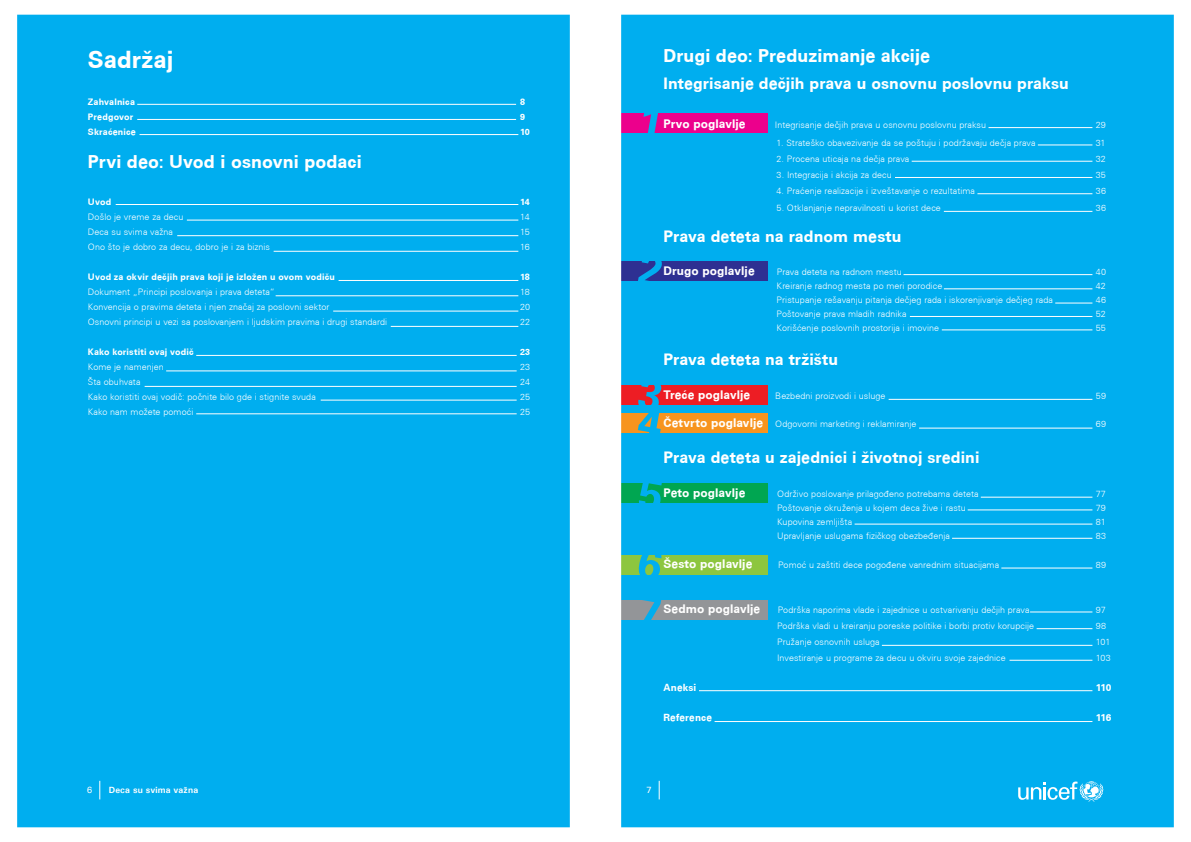
<style>
.page{position:relative;width:1191px;height:842px;background:#fff}
.page>*{position:absolute;margin:0;border:0;box-sizing:border-box;transform-origin:0 0}
.t1{font:700 24px "Univers CE";color:#fff}
.t2{font:700 18px "Univers CE";color:#fff}
.t3{font:700 16px "Univers CE";color:#fff}
.t4{font:700 12px "Univers CE";letter-spacing:.005em;color:#fff}
.t5{font:700 10px "Univers CE";letter-spacing:.01em;color:#fff}
.t6{font:300 9px "Univers CE";letter-spacing:.005em;color:#fff}
.t7{font:700 9px "Univers CE";letter-spacing:.015em;color:#fff}
.t8{font:700 9px "Univers";letter-spacing:.015em;color:#fff}
.t9{font:500 9px "Univers";color:#fff}
.s1{font-weight:700;font-size:12px}
</style>
<div class="page">
<svg style="left:621px;top:14px;width:553px;height:814px;background:#09ace9"></svg>
<div style="left:17px;top:14px;width:553px;height:814px;background:#00aeef"></div>
<h1 class="t1" style="left:88px;top:45px;width:87px">Sadržaj</h1>
<p class="t7" style="left:88px;top:96px;width:49px">Zahvalnica</p>
<p class="t7" style="left:520px;top:96px;width:7px">8</p>
<p class="t7" style="left:88px;top:111px;width:47px">Predgovor</p>
<p class="t7" style="left:520px;top:111px;width:7px">9</p>
<p class="t7" style="left:88px;top:126px;width:50px">Skraćenice</p>
<p class="t7" style="left:520px;top:126px;width:11px">10</p>
<h2 class="t2" style="left:88px;top:152px;width:275px">Prvi deo: Uvod i osnovni podaci</h2>
<p class="t7" style="left:88px;top:197px;width:25px">Uvod</p>
<p class="t7" style="left:520px;top:197px;width:11px">14</p>
<p class="t6" style="left:88px;top:212px;width:97px">Došlo je vreme za decu</p>
<p class="t6" style="left:520px;top:212px;width:11px">14</p>
<p class="t6" style="left:88px;top:227px;width:87px">Deca su svima važna</p>
<p class="t6" style="left:520px;top:227px;width:11px">15</p>
<p class="t6" style="left:88px;top:242px;width:184px">Ono što je dobro za decu, dobro je i za biznis</p>
<p class="t6" style="left:520px;top:242px;width:11px">16</p>
<p class="t7" style="left:88px;top:272px;width:248px">Uvod za okvir dečjih prava koji je izložen u ovom vodiču</p>
<p class="t7" style="left:520px;top:272px;width:11px">18</p>
<p class="t6" style="left:88px;top:287px;width:188px">Dokument „Principi poslovanja i prava deteta“</p>
<p class="t6" style="left:520px;top:287px;width:11px">18</p>
<p class="t6" style="left:88px;top:302px;width:243px">Konvencija o pravima deteta i njen značaj za poslovni sektor</p>
<p class="t6" style="left:520px;top:302px;width:12px">20</p>
<p class="t6" style="left:88px;top:317px;width:301px">Osnovni principi u vezi sa poslovanjem i ljudskim pravima i drugi standardi</p>
<p class="t6" style="left:520px;top:317px;width:12px">22</p>
<p class="t7" style="left:88px;top:347px;width:107px">Kako koristiti ovaj vodič</p>
<p class="t7" style="left:520px;top:347px;width:12px">23</p>
<p class="t6" style="left:88px;top:362px;width:77px">Kome je namenjen</p>
<p class="t6" style="left:520px;top:362px;width:12px">23</p>
<p class="t6" style="left:88px;top:377px;width:54px">Šta obuhvata</p>
<p class="t6" style="left:520px;top:377px;width:11px">24</p>
<p class="t6" style="left:88px;top:392px;width:229px">Kako koristiti ovaj vodič: počnite bilo gde i stignite svuda</p>
<p class="t6" style="left:520px;top:392px;width:12px">25</p>
<p class="t6" style="left:88px;top:407px;width:107px">Kako nam možete pomoći</p>
<p class="t6" style="left:520px;top:407px;width:12px">25</p>
<h2 class="t2" style="left:663px;top:45px;width:268px">Drugi deo: Preduzimanje akcije</h2>
<h3 class="t3" style="left:663px;top:74px;width:407px">Integrisanje dečjih prava u osnovnu poslovnu praksu</h3>
<h3 class="t4" style="left:663px;top:116px;width:83px">Prvo poglavlje</h3>
<p class="t6" style="left:775px;top:119px;width:213px">Integrisanje dečjih prava u osnovnu poslovnu praksu</p>
<p class="t6" style="left:1095px;top:119px;width:12px">29</p>
<p class="t6" style="left:776px;top:137px;width:260px">1. Strateško obavezivanje da se poštuju i podržavaju dečja prava</p>
<p class="t6" style="left:1095px;top:137px;width:11px">31</p>
<p class="t6" style="left:776px;top:153px;width:134px">2. Procena uticaja na dečja prava</p>
<p class="t6" style="left:1095px;top:153px;width:12px">32</p>
<p class="t6" style="left:776px;top:169px;width:117px">3. Integracija i akcija za decu</p>
<p class="t6" style="left:1095px;top:169px;width:12px">35</p>
<p class="t6" style="left:776px;top:185px;width:200px">4. Praćenje realizacije i izveštavanje o rezultatima</p>
<p class="t6" style="left:1095px;top:185px;width:12px">36</p>
<p class="t6" style="left:776px;top:202px;width:166px">5. Otklanjanje nepravilnosti u korist dece</p>
<p class="t6" style="left:1095px;top:202px;width:12px">36</p>
<h3 class="t3" style="left:663px;top:226px;width:239px">Prava deteta na radnom mestu</h3>
<h3 class="t4" style="left:663px;top:264px;width:93px">Drugo poglavlje</h3>
<p class="t6" style="left:776px;top:267px;width:126px">Prava deteta na radnom mestu</p>
<p class="t6" style="left:1095px;top:267px;width:12px">40</p>
<p class="t6" style="left:776px;top:281px;width:167px">Kreiranje radnog mesta po meri porodice</p>
<p class="t6" style="left:1095px;top:281px;width:12px">42</p>
<p class="t6" style="left:776px;top:295px;width:278px">Pristupanje rešavanju pitanja dečjeg rada i iskorenjivanje dečjeg rada</p>
<p class="t6" style="left:1095px;top:295px;width:12px">46</p>
<p class="t6" style="left:776px;top:309px;width:131px">Poštovanje prava mladih radnika</p>
<p class="t6" style="left:1095px;top:309px;width:12px">52</p>
<p class="t6" style="left:776px;top:323px;width:164px">Korišćenje poslovnih prostorija i imovine</p>
<p class="t6" style="left:1095px;top:323px;width:12px">55</p>
<h3 class="t3" style="left:663px;top:350px;width:176px">Prava deteta na tržištu</h3>
<h3 class="t4" style="left:663px;top:387px;width:88px">Treće poglavlje</h3>
<p class="t6" style="left:775px;top:390px;width:112px">Bezbedni proizvodi i usluge</p>
<p class="t6" style="left:1095px;top:390px;width:12px">59</p>
<p class="t6" style="left:663px;top:419px;width:254px"><span class="s1">Četvrto poglavlje</span> Odgovorni marketing i reklamiranje</p>
<p class="t6" style="left:1095px;top:419px;width:12px">69</p>
<h3 class="t3" style="left:663px;top:448px;width:317px">Prava deteta u zajednici i životnoj sredini</h3>
<h3 class="t4" style="left:663px;top:485px;width:83px">Peto poglavlje</h3>
<p class="t6" style="left:777px;top:488px;width:203px">Održivo poslovanje prilagođeno potrebama deteta</p>
<p class="t6" style="left:1095px;top:488px;width:12px">77</p>
<p class="t6" style="left:777px;top:502px;width:190px">Poštovanje okruženja u kojem deca žive i rastu</p>
<p class="t6" style="left:1095px;top:502px;width:12px">79</p>
<p class="t6" style="left:777px;top:516px;width:77px">Kupovina zemljišta</p>
<p class="t6" style="left:1095px;top:516px;width:12px">81</p>
<p class="t6" style="left:777px;top:531px;width:174px">Upravljanje uslugama fizičkog obezbeđenja</p>
<p class="t6" style="left:1095px;top:531px;width:12px">83</p>
<h3 class="t4" style="left:663px;top:557px;width:90px">Šesto poglavlje</h3>
<p class="t6" style="left:778px;top:560px;width:223px">Pomoć u zaštiti dece pogođene vanrednim situacijama</p>
<p class="t6" style="left:1095px;top:560px;width:12px">89</p>
<h3 class="t4" style="left:663px;top:601px;width:98px">Sedmo poglavlje</h3>
<p class="t6" style="left:778px;top:604px;width:253px">Podrška naporima vlade i zajednice u ostvarivanju dečjih prava</p>
<p class="t6" style="left:1095px;top:604px;width:12px">97</p>
<p class="t6" style="left:777px;top:620px;width:258px">Podrška vladi u kreiranju poreske politike i borbi protiv korupcije</p>
<p class="t6" style="left:1095px;top:620px;width:12px">98</p>
<p class="t6" style="left:777px;top:636px;width:104px">Pružanje osnovnih usluga</p>
<p class="t6" style="left:1095px;top:636px;width:16px">101</p>
<p class="t6" style="left:777px;top:652px;width:230px">Investiranje u programe za decu u okviru svoje zajednice</p>
<p class="t6" style="left:1095px;top:652px;width:17px">103</p>
<p class="t5" style="left:663px;top:681px;width:34px">Aneksi</p>
<p class="t5" style="left:1095px;top:681px;width:17px">110</p>
<p class="t5" style="left:663px;top:711px;width:50px">Reference</p>
<p class="t5" style="left:1095px;top:711px;width:17px">116</p>
<p class="t9" style="left:87px;top:784px;width:7px">6</p>
<p class="t8" style="left:109px;top:784px;width:91px">Deca su svima važna</p>
<p class="t9" style="left:646px;top:784px;width:7px">7</p>
</div>
